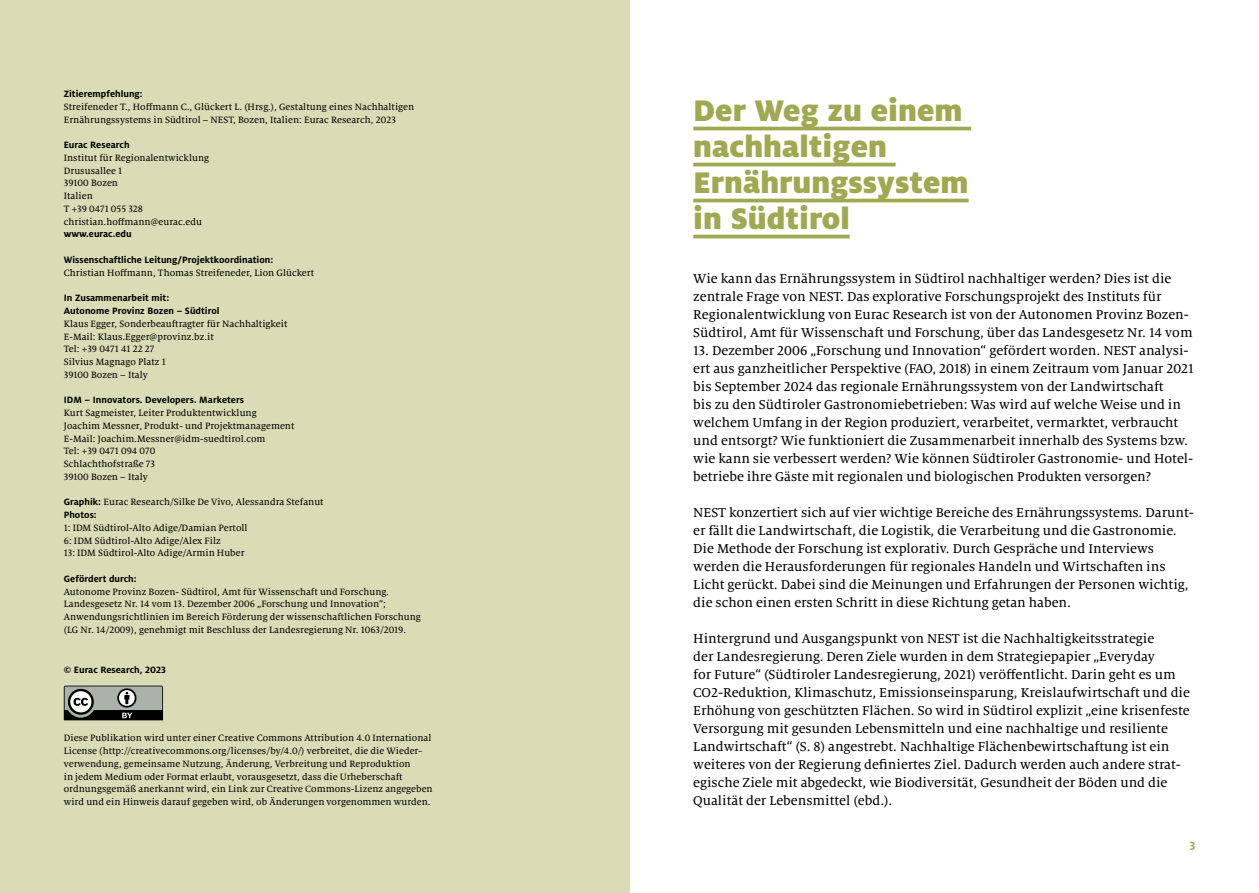
<style>
.page{position:relative;width:1259px;height:893px;background:#fff}
.page>*{position:absolute;margin:0;border:0;box-sizing:border-box;transform-origin:0 0}
.t1{font:900 33px/36px "Milo Pro";color:#9ea950}
.t2{font:14.25px/18px "Milo Serif Pro Text";color:#000}
.t3{font:700 12.6px "Milo Pro";color:#9ea950}
.t4{font:10.2px/12.8px "Milo Serif Pro Text";letter-spacing:.005em;color:#000}
.t5{font:700 10.2px/12.8px "Milo Pro";letter-spacing:.005em;color:#000}
.s1{font-family:"Milo Pro";font-weight:700}
</style>
<div class="page">
<hr style="left:693px;top:127px;width:278px;height:3px;background:#9ea950">
<hr style="left:693px;top:163px;width:202px;height:3px;background:#9ea950">
<hr style="left:693px;top:199px;width:275px;height:3px;background:#9ea950">
<hr style="left:693px;top:235px;width:156px;height:3px;background:#9ea950">
<div style="left:0;top:0;width:629px;height:893px;background:#d9dcb4"></div>
<svg style="left:64px;top:686px;width:99px;height:34px"></svg>
<p class="t5" style="left:64px;top:87px;width:81px">Zitierempfehlung:</p>
<p class="t4" style="left:64px;top:100px;width:352px">Streifeneder T., Hoffmann C., Glückert L. (Hrsg.), Gestaltung eines Nachhaltigen<br>Ernährungssystems in Südtirol – NEST, Bozen, Italien: Eurac Research, 2023</p>
<p class="t5" style="left:64px;top:139px;width:67px">Eurac Research</p>
<p class="t4" style="left:64px;top:151px;width:147px">Institut für Regionalentwicklung<br>Drususallee 1<br>39100 Bozen<br>Italien<br>T +39 0471 055 328 christian.hoffmann@eurac.edu</p>
<p class="t5" style="left:64px;top:228px;width:69px">www.eurac.edu</p>
<p class="t5" style="left:64px;top:253px;width:211px">Wissenschaftliche Leitung/Projektkoordination:</p>
<p class="t4" style="left:64px;top:266px;width:252px">Christian Hoffmann, Thomas Streifeneder, Lion Glückert</p>
<p class="t5" style="left:64px;top:292px;width:157px">In Zusammenarbeit mit:<br>Autonome Provinz Bozen – Südtirol</p>
<p class="t4" style="left:64px;top:317px;width:225px">Klaus Egger, Sonderbeauftragter für Nachhaltigkeit<br>E-Mail: Klaus.Egger@provinz.bz.it<br>Tel: +39 0471 41 22 27<br>Silvius Magnago Platz 1<br>39100 Bozen – Italy</p>
<p class="t5" style="left:64px;top:394px;width:182px">IDM – Innovators. Developers. Marketers</p>
<p class="t4" style="left:64px;top:406px;width:232px">Kurt Sagmeister, Leiter Produktentwicklung Joachim Messner, Produkt- und Projektmanagement E-Mail: Joachim.Messner@idm-suedtirol.com<br>Tel: +39 0471 094 070<br>Schlachthofstraße 73<br>39100 Bozen – Italy</p>
<p class="t4" style="left:64px;top:496px;width:261px"><span class="s1">Graphik:</span> Eurac Research/Silke De Vivo, Alessandra Stefanut</p>
<p class="t5" style="left:64px;top:508px;width:34px">Photos:</p>
<p class="t4" style="left:64px;top:521px;width:185px">1: IDM Südtirol-Alto Adige/Damian Pertoll<br>6: IDM Südtirol-Alto Adige/Alex Filz<br>13: IDM Südtirol-Alto Adige/Armin Huber</p>
<p class="t5" style="left:64px;top:572px;width:74px">Gefördert durch:</p>
<p class="t4" style="left:64px;top:585px;width:359px">Autonome Provinz Bozen- Südtirol, Amt für Wissenschaft und Forschung.<br>Landesgesetz Nr. 14 vom 13. Dezember 2006 „Forschung und Innovation“; Anwendungsrichtlinien im Bereich Förderung der wissenschaftlichen Forschung (LG Nr. 14/2009), genehmigt mit Beschluss der Landesregierung Nr. 1063/2019.</p>
<p class="t5" style="left:64px;top:664px;width:103px">© Eurac Research, 2023</p>
<p class="t4" style="left:64px;top:732px;width:370px">Diese Publikation wird unter einer Creative Commons Attribution 4.0 International License (http://creativecommons.org/licenses/by/4.0/) verbreitet, die die Wieder&shy;verwendung, gemeinsame Nutzung, Änderung, Verbreitung und Reproduktion<br>in jedem Medium oder Format erlaubt, vorausgesetzt, dass die Urheberschaft ordnungsgemäß anerkannt wird, ein Link zur Creative Commons-Lizenz angegeben wird und ein Hinweis darauf gegeben wird, ob Änderungen vorgenommen wurden.</p>
<h1 class="t1" style="left:693px;top:92px;width:277px">Der Weg zu einem nachhaltigen<br>Ernährungssystem in Südtirol</h1>
<p class="t2" style="left:693px;top:270px;width:501px">Wie kann das Ernährungssystem in Südtirol nachhaltiger werden? Dies ist die zentrale Frage von NEST. Das explorative Forschungsprojekt des Instituts für Regionalentwicklung von Eurac Research ist von der Autonomen Provinz Bozen-Südtirol, Amt für Wissenschaft und Forschung, über das Landesgesetz Nr. 14 vom</p>
<p class="t2" style="left:693px;top:342px;width:502px">13. Dezember 2006 „Forschung und Innovation“ gefördert worden. NEST analysi&shy;ert aus ganzheitlicher Perspektive (FAO, 2018) in einem Zeitraum vom Januar 2021 bis September 2024 das regionale Ernährungssystem von der Landwirtschaft<br>bis zu den Südtiroler Gastronomiebetrieben: Was wird auf welche Weise und in welchem Umfang in der Region produziert, verarbeitet, vermarktet, verbraucht und entsorgt? Wie funktioniert die Zusammenarbeit innerhalb des Systems bzw. wie kann sie verbessert werden? Wie können Südtiroler Gastronomie- und Hotel&shy;betriebe ihre Gäste mit regionalen und biologischen Produkten versorgen?</p>
<p class="t2" style="left:693px;top:504px;width:502px">NEST konzertiert sich auf vier wichtige Bereiche des Ernährungssystems. Darunt&shy;er fällt die Landwirtschaft, die Logistik, die Verarbeitung und die Gastronomie.<br>Die Methode der Forschung ist explorativ. Durch Gespräche und Interviews werden die Herausforderungen für regionales Handeln und Wirtschaften ins Licht gerückt. Dabei sind die Meinungen und Erfahrungen der Personen wichtig, die schon einen ersten Schritt in diese Richtung getan haben.</p>
<p class="t2" style="left:693px;top:630px;width:498px">Hintergrund und Ausgangspunkt von NEST ist die Nachhaltigkeitsstrategie<br>der Landesregierung. Deren Ziele wurden in dem Strategiepapier „Everyday<br>for Future“ (Südtiroler Landesregierung, 2021) veröffentlicht. Darin geht es um CO2-Reduktion, Klimaschutz, Emissionseinsparung, Kreislaufwirtschaft und die Erhöhung von geschützten Flächen. So wird in Südtirol explizit „eine krisenfeste Versorgung mit gesunden Lebensmitteln und eine nachhaltige und resiliente Landwirtschaft“ (S. 8) angestrebt. Nachhaltige Flächenbewirtschaftung ist ein weiteres von der Regierung definiertes Ziel. Dadurch werden auch andere strat&shy;egische Ziele mit abgedeckt, wie Biodiversität, Gesundheit der Böden und die Qualität der Lebensmittel (ebd.).</p>
<p class="t3" style="left:1189px;top:837px;width:7px">3</p>
</div>
